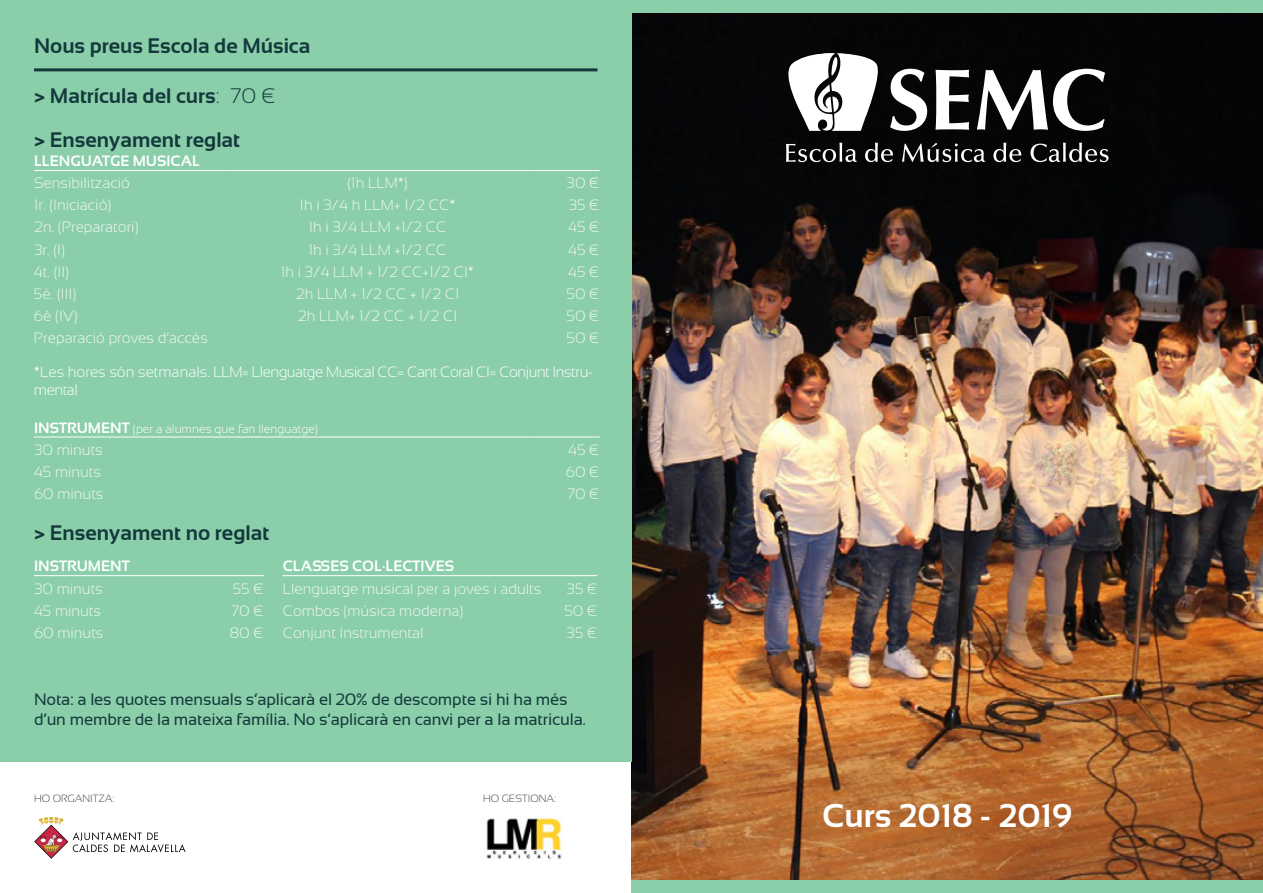
<style>
.page{position:relative;width:1263px;height:893px;background:#fff}
.page>*{position:absolute;margin:0;border:0;box-sizing:border-box;transform-origin:0 0}
.t1{font:700 33px "Sansation";color:#fff}
.t2{font:700 21px/43.2px "Sansation";color:#13393c}
.t3{font:16.5px/19.8px "Sansation";letter-spacing:-.01em;color:#13393c}
.t4{font:300 15px "Sansation";color:#f1f8f3}
.t5{font:300 15px/18px "Sansation";letter-spacing:-.03em;color:#fff}
.t6{font:700 15px "Sansation";color:#fff}
.t7{font:300 12px "Sansation";color:#fff}
.t8{font:300 10.5px "Sansation";color:#414042}
.s1{font-weight:300}
.s2{font-weight:700;font-size:15px}
</style>
<div class="page">
<svg style="left:34px;top:817px;width:152px;height:42px"></svg>
<img style="left:631px;top:13px;width:632px;height:867px">
<div style="left:631px;top:880px;width:632px;height:13px;background:#8bceaa"></div>
<div style="left:631px;top:0;width:632px;height:13px;background:#8bceaa"></div>
<img style="left:486px;top:816px;width:77px;height:43px">
<div style="left:0;top:0;width:631px;height:761px;background:#8bceaa"></div>
<hr style="left:34px;top:68px;width:563px;height:3px;background:#13393c">
<hr style="left:34px;top:170px;width:191px;height:1px;background:#fff">
<hr style="left:225px;top:170px;width:311px;height:1px;background:#fff">
<hr style="left:536px;top:170px;width:64px;height:1px;background:#fff">
<hr style="left:34px;top:437px;width:502px;height:1px;background:#fff">
<hr style="left:536px;top:437px;width:64px;height:1px;background:#fff">
<hr style="left:34px;top:575px;width:166px;height:1px;background:#fff">
<hr style="left:200px;top:575px;width:64px;height:1px;background:#fff">
<hr style="left:283px;top:575px;width:276px;height:1px;background:#fff">
<hr style="left:559px;top:575px;width:38px;height:1px;background:#fff">
<svg style="left:890px;top:69px;width:37px;height:62px"></svg>
<svg style="left:935px;top:70px;width:34px;height:60px"></svg>
<svg style="left:977px;top:69px;width:128px;height:62px"></svg>
<svg style="left:779px;top:52px;width:104px;height:80px"></svg>
<svg style="left:786px;top:143px;width:71px;height:19px"></svg>
<svg style="left:865px;top:143px;width:28px;height:19px"></svg>
<svg style="left:902px;top:143px;width:83px;height:19px;background:#434445"></svg>
<svg style="left:993px;top:143px;width:28px;height:19px"></svg>
<svg style="left:1030px;top:143px;width:78px;height:19px"></svg>
<h2 class="t2" style="left:34px;top:24px;width:278px">Nous preus Escola de Música</h2>
<h2 class="t2" style="left:34px;top:75px;width:243px">&gt; Matrícula del curs<span class="s1">: 70 € </span>&gt; Ensenyament reglat</h2>
<p class="t6" style="left:34px;top:153px;width:168px">LLENGUATGE MUSICAL</p>
<p class="t4" style="left:34px;top:175px;width:97px">Sensibilització</p>
<p class="t4" style="left:347px;top:175px;width:62px">(1h LLM*)</p>
<p class="t4" style="left:567px;top:175px;width:35px">30 €</p>
<p class="t4" style="left:34px;top:197px;width:79px">1r. (I niciació)</p>
<p class="t4" style="left:300px;top:197px;width:157px">1h i 3/4 h LLM+ 1/2 CC*</p>
<p class="t4" style="left:569px;top:197px;width:32px">35 €</p>
<p class="t4" style="left:34px;top:219px;width:106px">2n. (Preparatori)</p>
<p class="t4" style="left:309px;top:219px;width:139px">1h i 3/4 LLM +1/2 CC</p>
<p class="t4" style="left:568px;top:219px;width:33px">45 €</p>
<p class="t4" style="left:34px;top:241px;width:32px">3r. (I)</p>
<p class="t4" style="left:309px;top:241px;width:139px">1h i 3/4 LLM +1/2 CC</p>
<p class="t4" style="left:568px;top:241px;width:33px">45 €</p>
<p class="t4" style="left:34px;top:263px;width:37px">4t. (II)</p>
<p class="t4" style="left:281px;top:263px;width:194px">1h i 3/4 LLM + 1/2 CC+1/2 CI *</p>
<p class="t4" style="left:568px;top:263px;width:33px">45 €</p>
<p class="t4" style="left:34px;top:285px;width:44px">5è. (III)</p>
<p class="t4" style="left:296px;top:285px;width:162px">2h LLM + 1/2 CC + 1/2 CI</p>
<p class="t4" style="left:567px;top:285px;width:34px">50 €</p>
<p class="t4" style="left:34px;top:307px;width:45px">6è (IV)</p>
<p class="t4" style="left:298px;top:307px;width:158px">2h LLM+ 1/2 CC + 1/2 CI</p>
<p class="t4" style="left:567px;top:307px;width:34px">50 €</p>
<p class="t4" style="left:34px;top:329px;width:175px">Preparació proves d’accés</p>
<p class="t4" style="left:567px;top:329px;width:34px">50 €</p>
<p class="t5" style="left:34px;top:363px;width:561px">*Les hores són setmanals. LLM= Llenguatge Musical CC= Cant Coral CI= Conjunt I nstru&shy;mental</p>
<p class="t7" style="left:34px;top:422px;width:285px"><span class="s2">INSTRUMENT</span> (per a alumnes que fan llenguatge)</p>
<p class="t4" style="left:34px;top:441px;width:70px">30 minuts</p>
<p class="t4" style="left:568px;top:441px;width:33px">45 €</p>
<p class="t4" style="left:34px;top:463px;width:69px">45 minuts</p>
<p class="t4" style="left:566px;top:463px;width:35px">60 €</p>
<p class="t4" style="left:34px;top:485px;width:71px">60 minuts</p>
<p class="t4" style="left:567px;top:485px;width:34px">70 €</p>
<h2 class="t2" style="left:34px;top:512px;width:237px">&gt; Ensenyament no reglat</h2>
<p class="t6" style="left:34px;top:558px;width:97px">INSTRUMENT</p>
<p class="t4" style="left:34px;top:580px;width:70px">30 minuts</p>
<p class="t4" style="left:233px;top:580px;width:32px">55 €</p>
<p class="t4" style="left:34px;top:602px;width:69px">45 minuts</p>
<p class="t4" style="left:231px;top:602px;width:34px">70 €</p>
<p class="t4" style="left:34px;top:624px;width:71px">60 minuts</p>
<p class="t4" style="left:230px;top:624px;width:35px">80 €</p>
<p class="t6" style="left:283px;top:558px;width:21px">Classes</p>
<p class="t6" style="left:352px;top:558px;width:42px">Col·lecti</p>
<p class="t6" style="left:425px;top:558px;width:21px">ves</p>
<p class="t4" style="left:283px;top:580px;width:260px">Llenguatge musical per a joves i adults</p>
<p class="t4" style="left:567px;top:580px;width:32px">35 €</p>
<p class="t4" style="left:283px;top:602px;width:182px">Combos (música moderna)</p>
<p class="t4" style="left:564px;top:602px;width:34px">50 €</p>
<p class="t4" style="left:283px;top:625px;width:142px">Conjunt I nstrumental</p>
<p class="t4" style="left:567px;top:625px;width:32px">35 €</p>
<p class="t3" style="left:34px;top:690px;width:553px">Nota: a les quotes mensuals s’aplicarà el 20% de descompte si hi ha més d’un membre de la mateixa família. No s’aplicarà en canvi per a la matricula.</p>
<p class="t8" style="left:34px;top:792px;width:82px">Ho organitza:</p>
<p class="t8" style="left:483px;top:792px;width:75px">Ho gestiona:</p>
<h1 class="t1" style="left:822px;top:797px;width:252px">Curs 2018 - 2019</h1>
</div>
